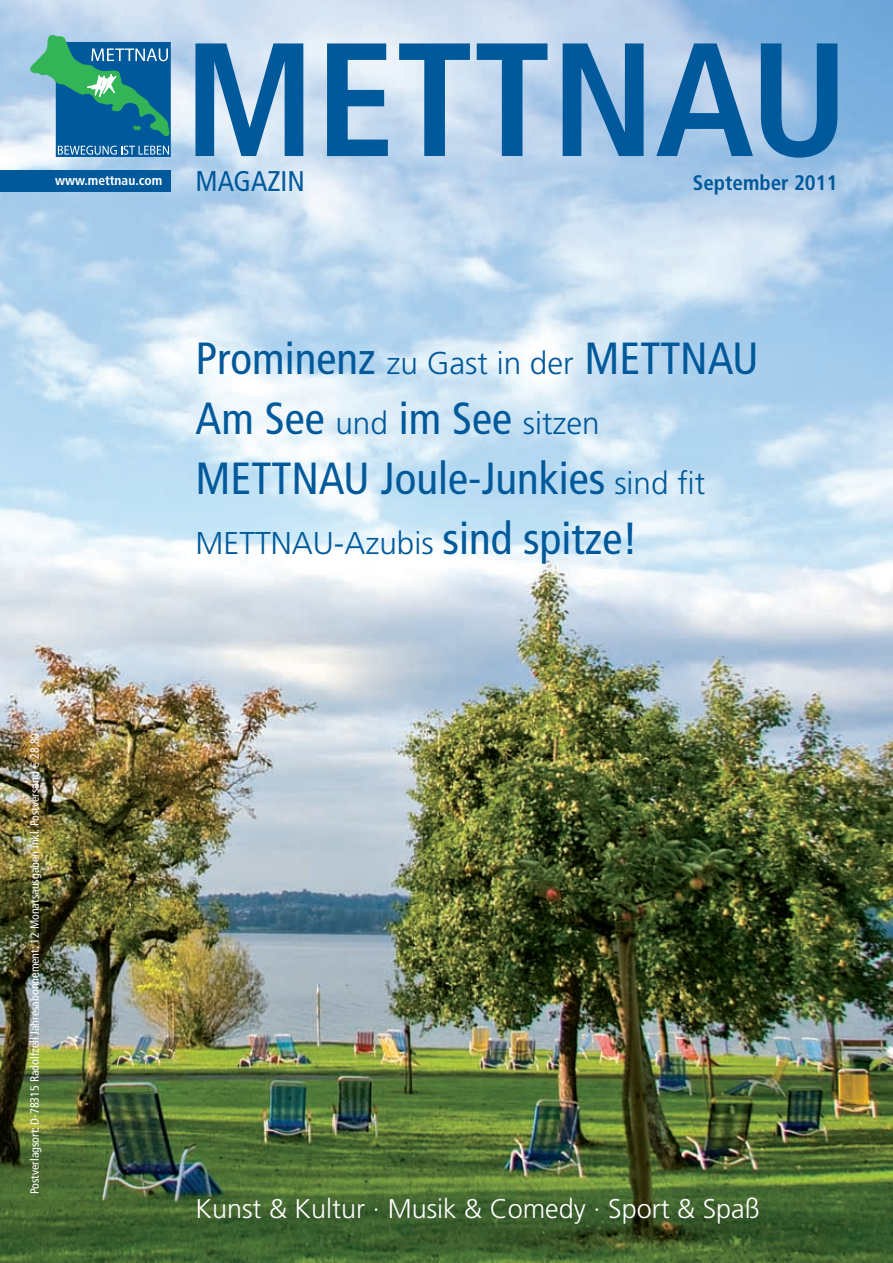
<style>
.page{position:relative;width:893px;height:1263px;background:#fff}
.page>*{position:absolute;margin:0;border:0;box-sizing:border-box;transform-origin:0 0}
.t1{font:700 condensed 161.25px "Frutiger";color:#00599a}
.t2{font:condensed 45px/60px "Frutiger";color:#00599a}
.t3{font:300 31.5px "Frutiger";color:#00599a}
.t4{font:condensed 28.5px "Frutiger";color:#00599a}
.t5{font:300 27px "Frutiger";color:#fff}
.t6{font:700 condensed 21px "Frutiger";color:#00599a}
.t7{font:700 condensed 13.5px "Frutiger";color:#fff}
.t8{font:condensed 12px "Frutiger";color:#fff}
.s1{font-weight:300;font-stretch:normal;font-size:31.5px}
.s2{font-weight:400;font-stretch:condensed;font-size:45px}
.s3{font-family:"Euro Mono";font-stretch:normal}
</style>
<div class="page">
<img style="left:0;top:0;width:893px;height:1263px">
<div style="left:0;top:170px;width:170px;height:21px;background:#00599a"></div>
<div style="left:56px;top:42px;width:114px;height:114px;background:#00599a"></div>
<div style="left:56px;top:42px;width:114px;height:115px;border:1px solid #00599a"></div>
<svg style="left:31px;top:35px;width:139px;height:102px"></svg>
<svg style="left:58px;top:146px;width:111px;height:9px"></svg>
<p class="t7" style="left:55px;top:173px;width:109px">www.mettnau.com</p>
<h1 class="t1" style="left:184px;top:4px;width:666px">METTNAU</h1>
<h3 class="t4" style="left:196px;top:165px;width:111px">Magazin</h3>
<h3 class="t6" style="left:693px;top:170px;width:146px">September 2011</h3>
<h2 class="t2" style="left:196px;top:329px;width:565px">Prominenz <span class="s1">zu Gast in der</span> Mettnau<br>Am See <span class="s1">und</span> im See <span class="s1">sitzen<br></span>Mettnau Joule-Junkies <span class="s1">sind fit</span></h2>
<h3 class="t3" style="left:196px;top:525px;width:444px">Mettnau-Azubis <span class="s2">sind spitze!</span></h3>
<p class="t8" style="left:28px;top:1194px;width:463px;rotate:-90deg">Postverlagsort: D-78315 Radolfzell Jahresabonnement: 12 Monatsausgaben inkl. Postversand <span class="s3">E</span> 28,80</p>
<h3 class="t5" style="left:196px;top:1194px;width:566px">Kunst &amp; Kultur · Musik &amp; Comedy · Sport &amp; Spaß</h3>
</div>
